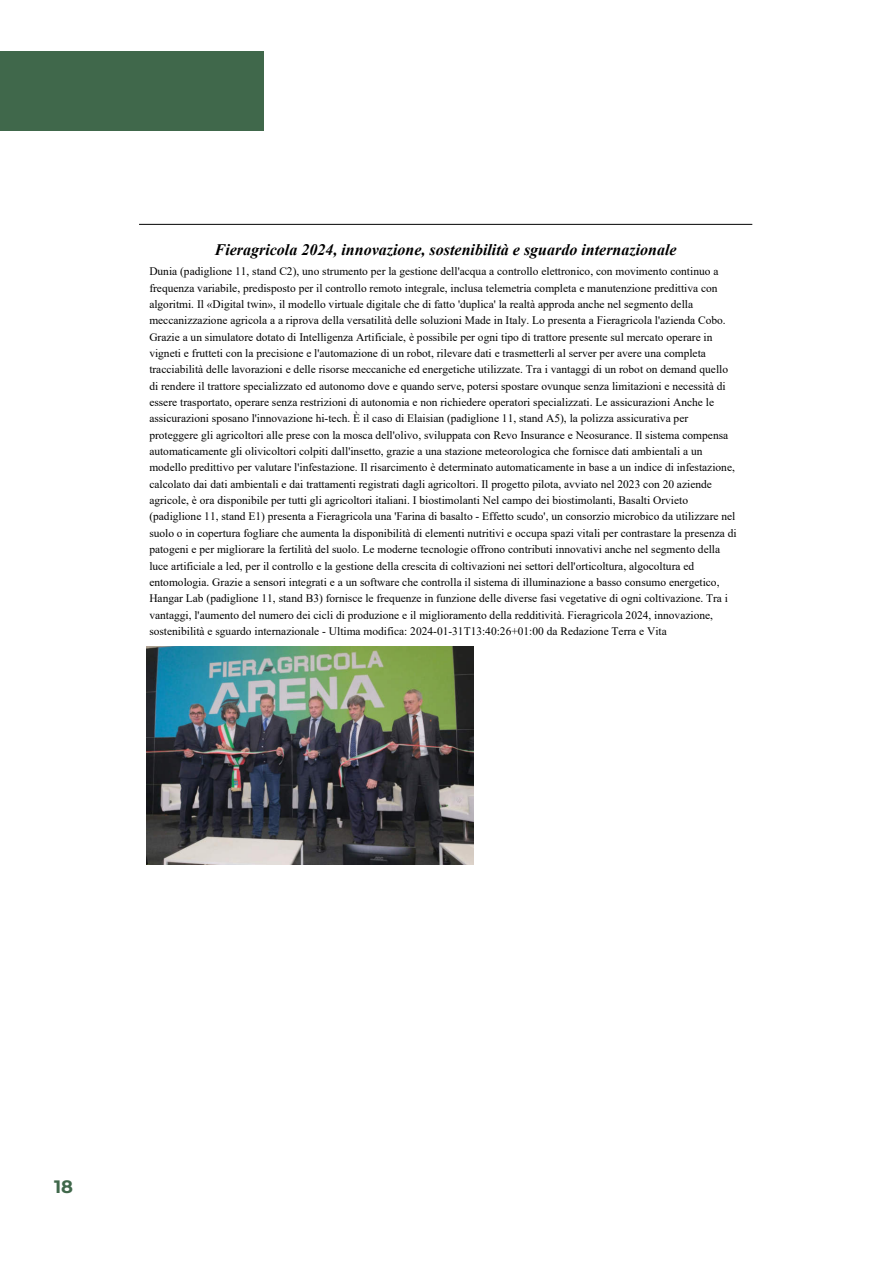
<style>
.page{position:relative;width:893px;height:1263px;background:#fff}
.page>*{position:absolute;margin:0;border:0;box-sizing:border-box;transform-origin:0 0}
.t1{font:700 18px "Montserrat Alternates";color:#40684b}
.t2{font:italic 700 16.05px "Times New Roman";color:#000}
.t3{font:11.4px/16.4px "Times New Roman";color:#000}
</style>
<div class="page">
<div style="left:0;top:51px;width:264px;height:80px;background:#40684b"></div>
<hr style="left:140px;top:224px;width:612px;height:1px;background:#000">
<img style="left:146px;top:646px;width:327px;height:218px">
<h2 class="t2" style="left:215px;top:239px;width:464px">Fieragricola 2024, innovazione, sostenibilità e sguardo internazionale</h2>
<p class="t3" style="left:149px;top:263px;width:589px">Dunia (padiglione 11, stand C2), uno strumento per la gestione dell'acqua a controllo elettronico, con movimento continuo a frequenza variabile, predisposto per il controllo remoto integrale, inclusa telemetria completa e manutenzione predittiva con algoritmi. Il «Digital twin», il modello virtuale digitale che di fatto 'duplica' la realtà approda anche nel segmento della meccanizzazione agricola a a riprova della versatilità delle soluzioni Made in Italy. Lo presenta a Fieragricola l'azienda Cobo.<br>Grazie a un simulatore dotato di Intelligenza Artificiale, è possibile per ogni tipo di trattore presente sul mercato operare in vigneti e frutteti con la precisione e l'automazione di un robot, rilevare dati e trasmetterli al server per avere una completa tracciabilità delle lavorazioni e delle risorse meccaniche ed energetiche utilizzate. Tra i vantaggi di un robot on demand quello di rendere il trattore specializzato ed autonomo dove e quando serve, potersi spostare ovunque senza limitazioni e necessità di essere trasportato, operare senza restrizioni di autonomia e non richiedere operatori specializzati. Le assicurazioni Anche le assicurazioni sposano l'innovazione hi-tech. È il caso di Elaisian (padiglione 11, stand A5), la polizza assicurativa per proteggere gli agricoltori alle prese con la mosca dell'olivo, sviluppata con Revo Insurance e Neosurance. Il sistema compensa automaticamente gli olivicoltori colpiti dall'insetto, grazie a una stazione meteorologica che fornisce dati ambientali a un modello predittivo per valutare l'infestazione. Il risarcimento è determinato automaticamente in base a un indice di infestazione, calcolato dai dati ambientali e dai trattamenti registrati dagli agricoltori. Il progetto pilota, avviato nel 2023 con 20 aziende agricole, è ora disponibile per tutti gli agricoltori italiani. I biostimolanti Nel campo dei biostimolanti, Basalti Orvieto (padiglione 11, stand E1) presenta a Fieragricola una 'Farina di basalto - Effetto scudo', un consorzio microbico da utilizzare nel suolo o in copertura fogliare che aumenta la disponibilità di elementi nutritivi e occupa spazi vitali per contrastare la presenza di patogeni e per migliorare la fertilità del suolo. Le moderne tecnologie offrono contributi innovativi anche nel segmento della luce artificiale a led, per il controllo e la gestione della crescita di coltivazioni nei settori dell'orticoltura, algocoltura ed entomologia. Grazie a sensori integrati e a un software che controlla il sistema di illuminazione a basso consumo energetico, Hangar Lab (padiglione 11, stand B3) fornisce le frequenze in funzione delle diverse fasi vegetative di ogni coltivazione. Tra i vantaggi, l'aumento del numero dei cicli di produzione e il miglioramento della redditività. Fieragricola 2024, innovazione, sostenibilità e sguardo internazionale - Ultima modifica: 2024-01-31T13:40:26+01:00 da Redazione Terra e Vita</p>
<h1 class="t1" style="left:54px;top:1174px;width:20px">18</h1>
</div>
